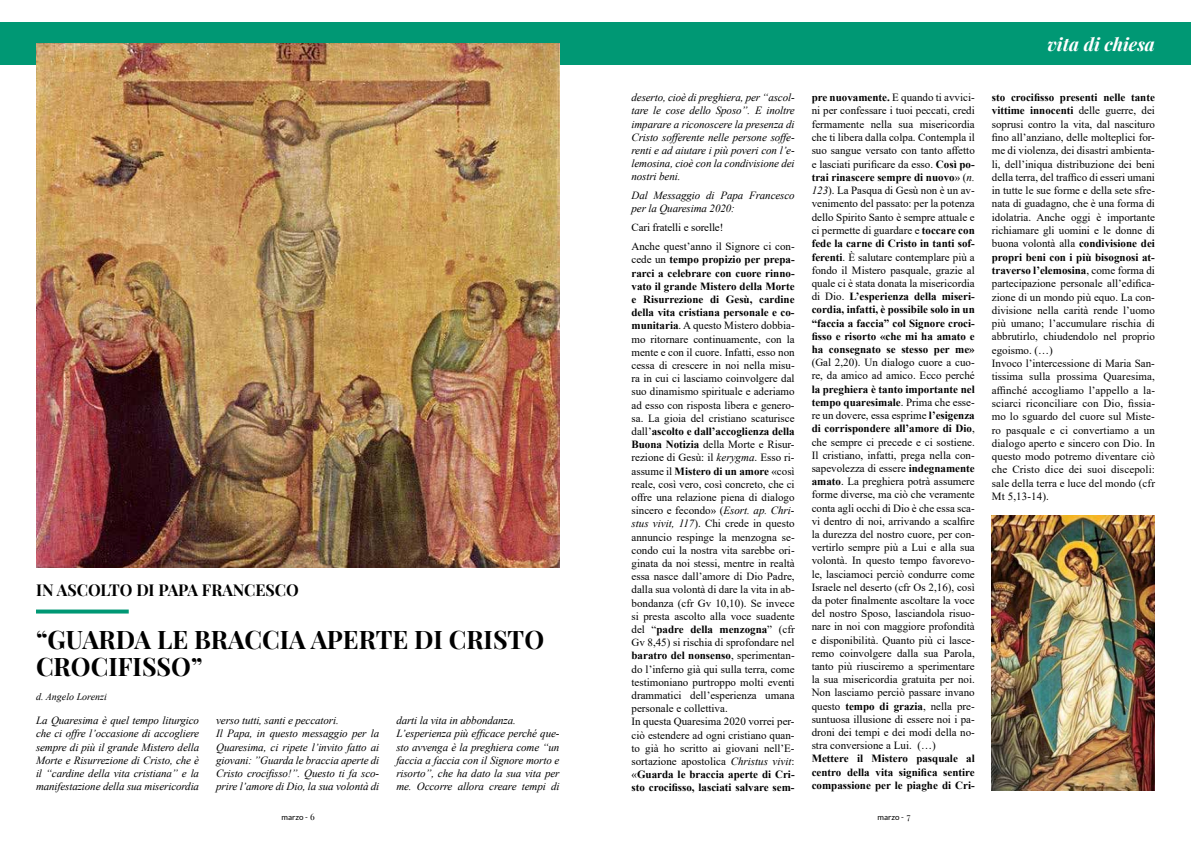
<style>
.page{position:relative;width:1191px;height:842px;background:#fff}
.page>*{position:absolute;margin:0;border:0;box-sizing:border-box;transform-origin:0 0}
.t1{font:700 25px/27px "Playfair Display";color:#000}
.t2{font:italic 700 18px "Playfair Display";color:#fff}
.t3{font:700 16px "Playfair Display";color:#000}
.t4{font:11px/13.2px "Times New Roman";color:#000}
.t5{font:italic 11px/13.2px "Times New Roman";letter-spacing:-.01em;color:#000}
.t6{font:700 11px/13.2px "Times New Roman";color:#000;text-align:justify}
.t7{font:italic 10px "Times New Roman";color:#000}
.t8{font:8px "Lato";color:#000}
.s1{font-weight:700}
.s2{font-style:italic}
.s3{font-family:"Playfair Display";font-size:9px}
</style>
<div class="page">
<div style="left:0;top:22px;width:1191px;height:43px;background:#009874"></div>
<img style="left:36px;top:43px;width:523px;height:524px">
<svg style="left:36px;top:609px;width:93px;height:4px"></svg>
<img style="left:991px;top:516px;width:164px;height:275px">
<h2 class="t2" style="left:1047px;top:30px;width:109px">vita di chiesa</h2>
<h3 class="t3" style="left:36px;top:578px;width:264px">IN ASCOLTO DI PAPA FRANCESCO</h3>
<h1 class="t1" style="left:36px;top:624px;width:509px">“GUARDA LE BRACCIA APERTE DI CRISTO<br>CROCIFISSO”</h1>
<p class="t7" style="left:36px;top:690px;width:72px">d. Angelo Lorenzi</p>
<p class="t5" style="left:36px;top:714px;width:165px;text-align:justify">La Quaresima è quel tempo liturgico che ci offre l’occasione di accogliere sempre di più il grande Mistero della Morte e Risurrezione di Cristo, che è il “cardine della vita cristiana” e la manifestazione della sua misericordia</p>
<p class="t5" style="left:216px;top:714px;width:165px">verso tutti, santi e peccatori.<br>Il Papa, in questo messaggio per la Quaresima, ci ripete l’invito fatto ai giovani: ”Guarda le braccia aperte di Cristo crocifisso!”. Questo ti fa sco&shy;prire l’amore di Dio, la sua volontà di</p>
<p class="t5" style="left:396px;top:714px;width:165px">darti la vita in abbondanza.<br>L’esperienza più efficace perché que&shy;sto avvenga è la preghiera come “un faccia a faccia con il Signore morto e risorto”, che ha dato la sua vita per me. Occorre allora creare tempi di</p>
<p class="t5" style="left:631px;top:91px;width:165px;text-align:justify">deserto, cioè di preghiera, per “ascol&shy;tare le cose dello Sposo”. E inoltre imparare a riconoscere la presenza di Cristo sofferente nelle persone soffe&shy;renti e ad aiutare i più poveri con l’e&shy;lemosina, cioè con la condivisione dei nostri beni.</p>
<p class="t5" style="left:631px;top:189px;width:165px">Dal Messaggio di Papa Francesco per la Quaresima 2020:</p>
<p class="t4" style="left:631px;top:218px;width:165px;line-height:18.9px">Cari fratelli e sorelle!<br>Anche quest’anno il Signore ci con-</p>
<p class="t4" style="left:631px;top:253px;width:165px">cede un <span class="s1">tempo propizio per prepa&shy;rarci a celebrare con cuore rinno&shy;vato il grande Mistero della Morte e Risurrezione di Gesù, cardine della vita cristiana personale e co&shy;munitaria</span>. A questo Mistero dobbia&shy;mo ritornare continuamente, con la mente e con il cuore. Infatti, esso non cessa di crescere in noi nella misu&shy;ra in cui ci lasciamo coinvolgere dal suo dinamismo spirituale e aderiamo ad esso con risposta libera e genero&shy;sa. La gioia del cristiano scaturisce dall’<span class="s1">ascolto e dall’accoglienza della Buona Notizia</span> della Morte e Risur&shy;rezione di Gesù: il <span class="s2">kerygma</span>. Esso ri&shy;assume il <span class="s1">Mistero di un amore</span> «così reale, così vero, così concreto, che ci offre una relazione piena di dialogo sincero e fecondo» (<span class="s2">Esort. ap. Chri&shy;stus vivit, 117</span>). Chi crede in questo annuncio respinge la menzogna se&shy;condo cui la nostra vita sarebbe ori&shy;ginata da noi stessi, mentre in realtà essa nasce dall’amore di Dio Padre, dalla sua volontà di dare la vita in ab&shy;bondanza (cfr Gv 10,10). Se invece si presta ascolto alla voce suadente del “<span class="s1">padre della menzogna</span>” (cfr Gv 8,45) si rischia di sprofondare nel <span class="s1">baratro del nonsenso</span>, sperimentan&shy;do l’inferno già qui sulla terra, come testimoniano purtroppo molti eventi drammatici dell’esperienza umana personale e collettiva.<br>In questa Quaresima 2020 vorrei per&shy;ciò estendere ad ogni cristiano quan&shy;to già ho scritto ai giovani nell’E&shy;sortazione apostolica <span class="s2">Christus vivit</span>: «<span class="s1">Guarda le braccia aperte di Cri&shy;sto crocifisso, lasciati salvare sem-</span></p>
<p class="t4" style="left:811px;top:90px;width:165px;text-align:justify"><span class="s1">pre nuovamente.</span> E quando ti avvici&shy;ni per confessare i tuoi peccati, credi fermamente nella sua misericordia che ti libera dalla colpa. Contempla il suo sangue versato con tanto affetto e lasciati purificare da esso. <span class="s1">Così po&shy;trai rinascere sempre di nuovo</span>» (<span class="s2">n.<br>123</span>). La Pasqua di Gesù non è un av&shy;venimento del passato: per la potenza dello Spirito Santo è sempre attuale e ci permette di guardare e <span class="s1">toccare con fede la carne di Cristo in tanti sof&shy;ferenti</span>. È salutare contemplare più a fondo il Mistero pasquale, grazie al quale ci è stata donata la misericordia di Dio. <span class="s1">L’esperienza della miseri&shy;cordia, infatti, è possibile solo in un “faccia a faccia” col Signore croci&shy;fisso e risorto «che mi ha amato e ha consegnato se stesso per me»</span></p>
<p class="t4" style="left:811px;top:356px;width:165px">(Gal 2,20). Un dialogo cuore a cuo&shy;re, da amico ad amico. Ecco perché</p>
<p class="t4" style="left:811px;top:382px;width:165px;text-align:justify"><span class="s1">la preghiera è tanto importante nel tempo quaresimale</span>. Prima che esse&shy;re un dovere, essa esprime <span class="s1">l’esigenza di corrispondere all’amore di Dio</span>, che sempre ci precede e ci sostiene.<br>Il cristiano, infatti, prega nella con&shy;sapevolezza di essere <span class="s1">indegnamente amato</span>. La preghiera potrà assumere forme diverse, ma ciò che veramente conta agli occhi di Dio è che essa sca&shy;vi dentro di noi, arrivando a scalfire la durezza del nostro cuore, per con&shy;vertirlo sempre più a Lui e alla sua volontà. In questo tempo favorevo&shy;le, lasciamoci perciò condurre come Israele nel deserto (cfr Os 2,16), così da poter finalmente ascoltare la voce del nostro Sposo, lasciandola risuo&shy;nare in noi con maggiore profondità e disponibilità. Quanto più ci lasce&shy;remo coinvolgere dalla sua Parola, tanto più riusciremo a sperimentare la sua misericordia gratuita per noi.<br>Non lasciamo perciò passare invano questo <span class="s1">tempo di grazia</span>, nella pre&shy;suntuosa illusione di essere noi i pa&shy;droni dei tempi e dei modi della no&shy;stra conversione a Lui. (…)</p>
<p class="t6" style="left:811px;top:752px;width:165px">Mettere il Mistero pasquale al centro della vita significa sentire compassione per le piaghe di Cri-</p>
<p class="t8" style="left:282px;top:813px;width:35px">marzo - <span class="s3">6</span></p>
<p class="t8" style="left:877px;top:813px;width:34px">marzo - <span class="s3">7</span></p>
<p class="t4" style="left:991px;top:90px;width:165px"><span class="s1">sto crocifisso presenti nelle tante vittime innocenti</span> delle guerre, dei soprusi contro la vita, dal nascituro fino all’anziano, delle molteplici for&shy;me di violenza, dei disastri ambienta&shy;li, dell’iniqua distribuzione dei beni della terra, del traffico di esseri umani in tutte le sue forme e della sete sfre&shy;nata di guadagno, che è una forma di idolatria. Anche oggi è importante richiamare gli uomini e le donne di buona volontà alla <span class="s1">condivisione dei propri beni con i più bisognosi at&shy;traverso l’elemosina</span>, come forma di partecipazione personale all’edifica&shy;zione di un mondo più equo. La con&shy;divisione nella carità rende l’uomo più umano; l’accumulare rischia di abbrutirlo, chiudendolo nel proprio egoismo. (…)<br>Invoco l’intercessione di Maria San&shy;tissima sulla prossima Quaresima, affinché accogliamo l’appello a la&shy;sciarci riconciliare con Dio, fissia&shy;mo lo sguardo del cuore sul Miste&shy;ro pasquale e ci convertiamo a un dialogo aperto e sincero con Dio. In questo modo potremo diventare ciò che Cristo dice dei suoi discepoli: sale della terra e luce del mondo (cfr Mt 5,13-14).</p>
</div>
